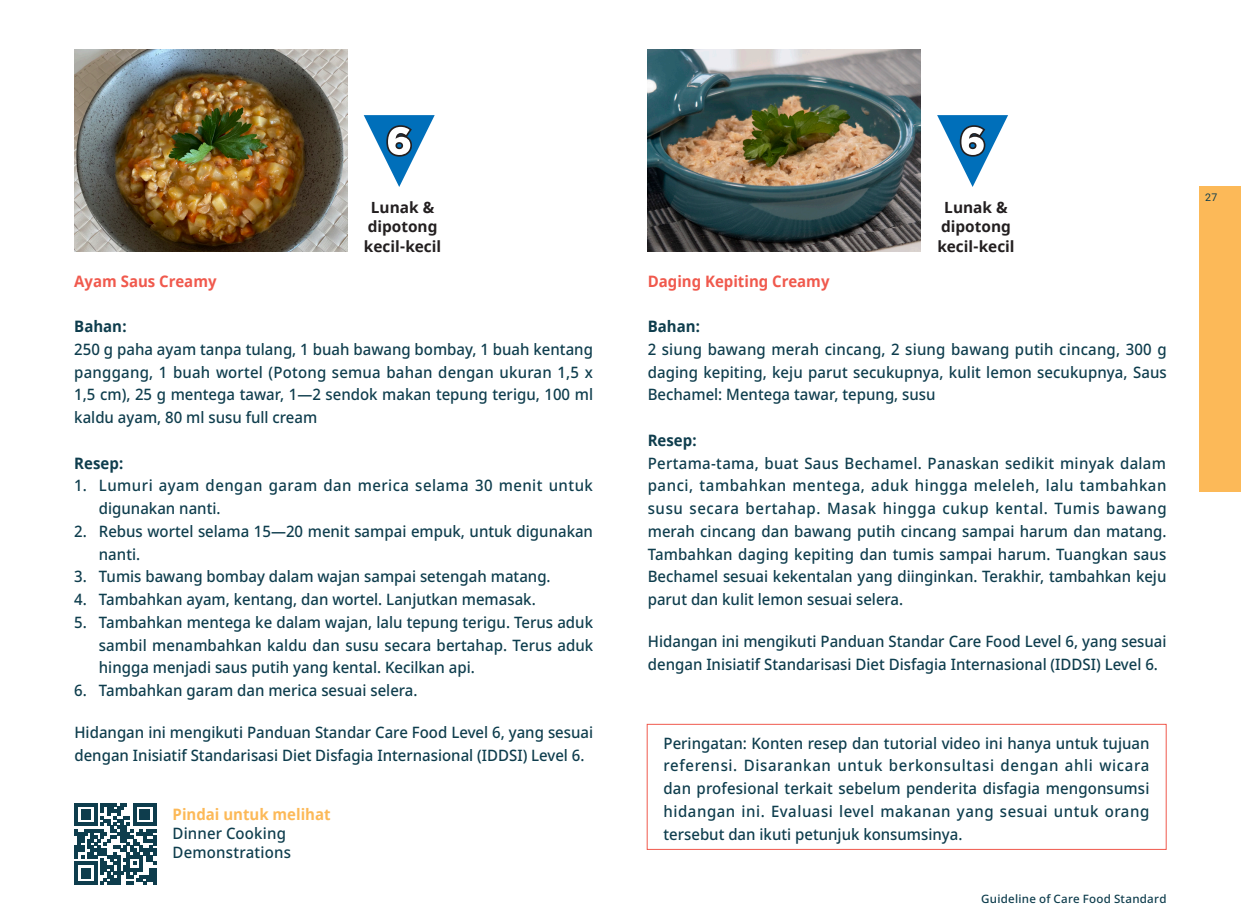
<style>
.page{position:relative;width:1241px;height:918px;background:#fff}
.page>*{position:absolute;margin:0;border:0;box-sizing:border-box;transform-origin:0 0}
.body__cf{font:500 15.75px/22.8px "Noto Sans";color:#0e3d4d;text-align:justify;scale:.95 1}
.body__cf-2{font:500 15.75px/22.8px "Noto Sans";letter-spacing:.03em;color:#0e3d4d;scale:.95 1}
.body__cf-3{font:700 15.75px "Noto Sans";color:#f0594d;scale:.95 1}
.body__cf-4{font:700 15.75px "Noto Sans";color:#0e3d4d;scale:.95 1}
.body__cf-5{font:700 15.75px "Noto Sans";color:#fcb958;scale:.95 1}
.t1{font:700 15.4px/19.2px "Noto Sans";color:#231f20}
.t2{font:500 11.55px "Noto Sans";letter-spacing:.025em;color:#0e3d4d}
.t3{font:10.5px "Roboto";color:#0e3d4d}
</style>
<div class="page">
<div style="left:1198px;top:186px;width:42px;height:306px;background:#fcb958"></div>
<img style="left:74px;top:50px;width:273px;height:202px">
<img style="left:647px;top:50px;width:273px;height:202px">
<svg style="left:937px;top:115px;width:70px;height:72px"></svg>
<svg style="left:363px;top:115px;width:71px;height:72px"></svg>
<div style="left:646px;top:724px;width:520px;height:126px;border:1px solid #f0594d"></div>
<svg style="left:74px;top:803px;width:82px;height:81px"></svg>
<p class="t1" style="left:367px;top:198px;width:71px">Lunak &amp; dipotong</p>
<p class="t1" style="left:364px;top:237px;width:79px">kecil-kecil</p>
<p class="body__cf-3" style="left:74px;top:270px;width:151px">Ayam Saus Creamy</p>
<p class="body__cf-4" style="left:74px;top:315px;width:57px">Bahan:</p>
<p class="body__cf" style="left:74px;top:338px;width:547px">250 g paha ayam tanpa tulang, 1 buah bawang bombay, 1 buah kentang panggang, 1 buah wortel (Potong semua bahan dengan ukuran 1,5 x 1,5 cm), 25 g mentega tawar, 1—2 sendok makan tepung terigu, 100 ml kaldu ayam, 80 ml susu full cream</p>
<p class="body__cf-4" style="left:74px;top:452px;width:53px">Resep:</p>
<p class="body__cf-2" style="left:99px;top:475px;width:521px;text-indent:-25px">1. Lumuri ayam dengan garam dan merica selama 30 menit untuk digunakan nanti.</p>
<p class="body__cf" style="left:99px;top:520px;width:521px;text-indent:-25px">2. Rebus wortel selama 15—20 menit sampai empuk, untuk digunakan nanti.</p>
<p class="body__cf" style="left:74px;top:566px;width:503px">3. Tumis bawang bombay dalam wajan sampai setengah matang.</p>
<p class="body__cf" style="left:74px;top:588px;width:487px">4. Tambahkan ayam, kentang, dan wortel. Lanjutkan memasak.</p>
<p class="body__cf" style="left:99px;top:611px;width:522px;text-indent:-25px">5. Tambahkan mentega ke dalam wajan, lalu tepung terigu. Terus aduk sambil menambahkan kaldu dan susu secara bertahap. Terus aduk hingga menjadi saus putih yang kental. Kecilkan api.</p>
<p class="body__cf" style="left:74px;top:679px;width:363px">6. Tambahkan garam dan merica sesuai selera.</p>
<p class="body__cf" style="left:74px;top:721px;width:547px">Hidangan ini mengikuti Panduan Standar Care Food Level 6, yang sesuai dengan Inisiatif Standarisasi Diet Disfagia Internasional (IDDSI) Level 6.</p>
<p class="body__cf-5" style="left:172px;top:803px;width:168px">Pindai untuk melihat</p>
<p class="body__cf" style="left:172px;top:824px;width:126px;line-height:18.9px">Dinner Cooking<br>Demonstrations</p>
<p class="t1" style="left:940px;top:198px;width:71px">Lunak &amp; dipotong</p>
<p class="t1" style="left:937px;top:237px;width:79px">kecil-kecil</p>
<p class="body__cf-3" style="left:647px;top:270px;width:193px">Daging Kepiting Creamy</p>
<p class="body__cf-4" style="left:647px;top:315px;width:57px">Bahan:</p>
<p class="body__cf" style="left:647px;top:338px;width:547px">2 siung bawang merah cincang, 2 siung bawang putih cincang, 300 g daging kepiting, keju parut secukupnya, kulit lemon secukupnya, Saus Bechamel: Mentega tawar, tepung, susu</p>
<p class="body__cf-4" style="left:647px;top:429px;width:53px">Resep:</p>
<p class="body__cf" style="left:647px;top:452px;width:547px">Pertama-tama, buat Saus Bechamel. Panaskan sedikit minyak dalam panci, tambahkan mentega, aduk hingga meleleh, lalu tambahkan susu secara bertahap. Masak hingga cukup kental. Tumis bawang merah cincang dan bawang putih cincang sampai harum dan matang.<br>Tambahkan daging kepiting dan tumis sampai harum. Tuangkan saus Bechamel sesuai kekentalan yang diinginkan. Terakhir, tambahkan keju parut dan kulit lemon sesuai selera.</p>
<p class="body__cf" style="left:647px;top:630px;width:547px">Hidangan ini mengikuti Panduan Standar Care Food Level 6, yang sesuai dengan Inisiatif Standarisasi Diet Disfagia Internasional (IDDSI) Level 6.</p>
<p class="body__cf" style="left:663px;top:732px;width:513px">Peringatan: Konten resep dan tutorial video ini hanya untuk tujuan referensi. Disarankan untuk berkonsultasi dengan ahli wicara dan profesional terkait sebelum penderita disfagia mengonsumsi hidangan ini. Evaluasi level makanan yang sesuai untuk orang tersebut dan ikuti petunjuk konsumsinya.</p>
<p class="t2" style="left:981px;top:890px;width:187px">Guideline of Care Food Standard</p>
<p class="t3" style="left:1204px;top:190px;width:14px">27</p>
</div>
